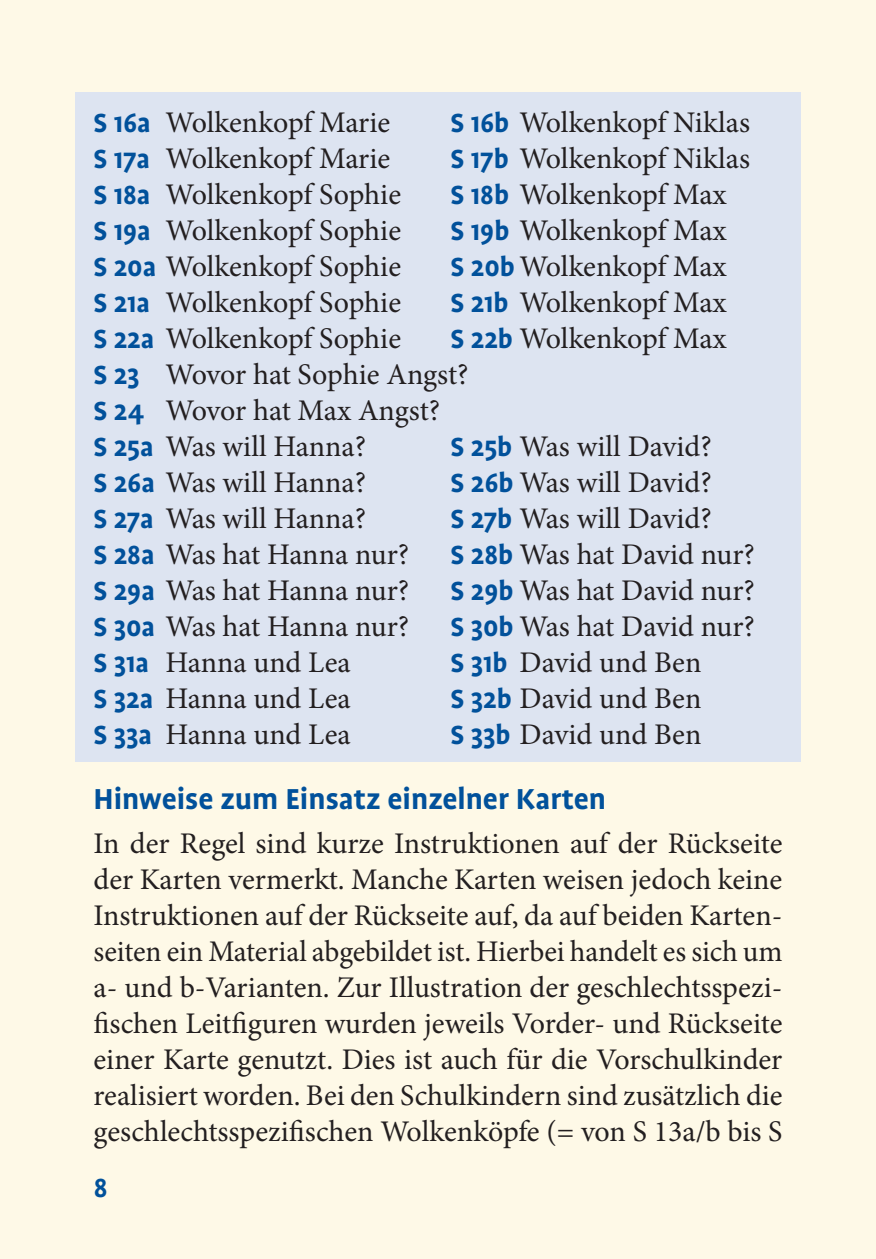
<style>
.page{position:relative;width:876px;height:1259px;background:#fef9e7}
.page>*{position:absolute;margin:0;border:0;box-sizing:border-box;transform-origin:0 0}
.t1{font:700 33px "Profile OT";color:#01519b}
.t2{font:30px/36px "Minion Pro";letter-spacing:-.005em;color:#231f20}
.t3{font:700 30px "Profile OT";color:#01519b}
.s1{font-family:"Profile OT";font-weight:700;color:#01519b}
</style>
<div class="page">
<div style="left:75px;top:93px;width:726px;height:669px;background:#dde4f1"></div>
<p class="t2" style="left:94px;top:105px;width:298px"><span class="s1">S 16a</span> Wolkenkopf Marie</p>
<p class="t2" style="left:451px;top:105px;width:301px"><span class="s1">S 16b</span> Wolkenkopf Niklas</p>
<p class="t2" style="left:94px;top:141px;width:298px"><span class="s1">S 17a</span> Wolkenkopf Marie</p>
<p class="t2" style="left:451px;top:141px;width:301px"><span class="s1">S 17b</span> Wolkenkopf Niklas</p>
<p class="t2" style="left:94px;top:177px;width:309px"><span class="s1">S 18a</span> Wolkenkopf Sophie</p>
<p class="t2" style="left:451px;top:177px;width:278px"><span class="s1">S 18b</span> Wolkenkopf Max</p>
<p class="t2" style="left:94px;top:213px;width:309px"><span class="s1">S 19a</span> Wolkenkopf Sophie</p>
<p class="t2" style="left:451px;top:213px;width:278px"><span class="s1">S 19b</span> Wolkenkopf Max</p>
<p class="t2" style="left:94px;top:249px;width:309px"><span class="s1">S 20a</span> Wolkenkopf Sophie</p>
<p class="t2" style="left:451px;top:249px;width:278px"><span class="s1">S 20b</span> Wolkenkopf Max</p>
<p class="t2" style="left:94px;top:285px;width:309px"><span class="s1">S 21a</span> Wolkenkopf Sophie</p>
<p class="t2" style="left:451px;top:285px;width:278px"><span class="s1">S 21b</span> Wolkenkopf Max</p>
<p class="t2" style="left:94px;top:321px;width:309px"><span class="s1">S 22a</span> Wolkenkopf Sophie</p>
<p class="t2" style="left:94px;top:321px;width:635px;text-indent:357px"><span class="s1">S 22b</span> Wolkenkopf Max<br><span class="s1">S 23</span> Wovor hat Sophie Angst?<br><span class="s1">S 24</span> Wovor hat Max Angst?<br><span class="s1">S 25a</span> Was will Hanna?</p>
<p class="t2" style="left:451px;top:429px;width:263px"><span class="s1">S 25b</span> Was will David?</p>
<p class="t2" style="left:94px;top:465px;width:274px"><span class="s1">S 26a</span> Was will Hanna?</p>
<p class="t2" style="left:451px;top:465px;width:263px"><span class="s1">S 26b</span> Was will David?</p>
<p class="t2" style="left:94px;top:501px;width:274px"><span class="s1">S 27a</span> Was will Hanna?</p>
<p class="t2" style="left:451px;top:501px;width:263px"><span class="s1">S 27b</span> Was will David?</p>
<p class="t2" style="left:94px;top:537px;width:317px"><span class="s1">S 28a</span> Was hat Hanna nur?</p>
<p class="t2" style="left:451px;top:537px;width:306px"><span class="s1">S 28b</span> Was hat David nur?</p>
<p class="t2" style="left:94px;top:573px;width:317px"><span class="s1">S 29a</span> Was hat Hanna nur?</p>
<p class="t2" style="left:451px;top:573px;width:306px"><span class="s1">S 29b</span> Was hat David nur?</p>
<p class="t2" style="left:94px;top:609px;width:317px"><span class="s1">S 30a</span> Was hat Hanna nur?</p>
<p class="t2" style="left:451px;top:609px;width:306px"><span class="s1">S 30b</span> Was hat David nur?</p>
<p class="t2" style="left:94px;top:645px;width:259px"><span class="s1">S 31a</span> Hanna und Lea</p>
<p class="t2" style="left:451px;top:645px;width:252px"><span class="s1">S 31b</span> David und Ben</p>
<p class="t2" style="left:94px;top:681px;width:259px"><span class="s1">S 32a</span> Hanna und Lea</p>
<p class="t2" style="left:451px;top:681px;width:252px"><span class="s1">S 32b</span> David und Ben</p>
<p class="t2" style="left:94px;top:717px;width:259px"><span class="s1">S 33a</span> Hanna und Lea</p>
<p class="t2" style="left:451px;top:717px;width:252px"><span class="s1">S 33b</span> David und Ben</p>
<p class="t1" style="left:94px;top:781px;width:514px">Hinweise zum Einsatz einzelner Karten</p>
<p class="t2" style="left:94px;top:826px;width:690px;text-align:justify">In der Regel sind kurze Instruktionen auf der Rückseite der Karten vermerkt. Manche Karten weisen jedoch keine Instruktionen auf der Rückseite auf, da auf beiden Karten&shy;seiten ein Material abgebildet ist. Hierbei handelt es sich um a- und b-Varianten. Zur Illustration der geschlechtsspezi&shy;fischen Leitfiguren wurden jeweils Vorder- und Rückseite einer Karte genutzt. Dies ist auch für die Vorschulkinder realisiert worden. Bei den Schulkindern sind zusätzlich die geschlechtsspezifischen Wolkenköpfe (= von S 13a/b bis S</p>
<p class="t3" style="left:94px;top:1172px;width:16px">8</p>
</div>
